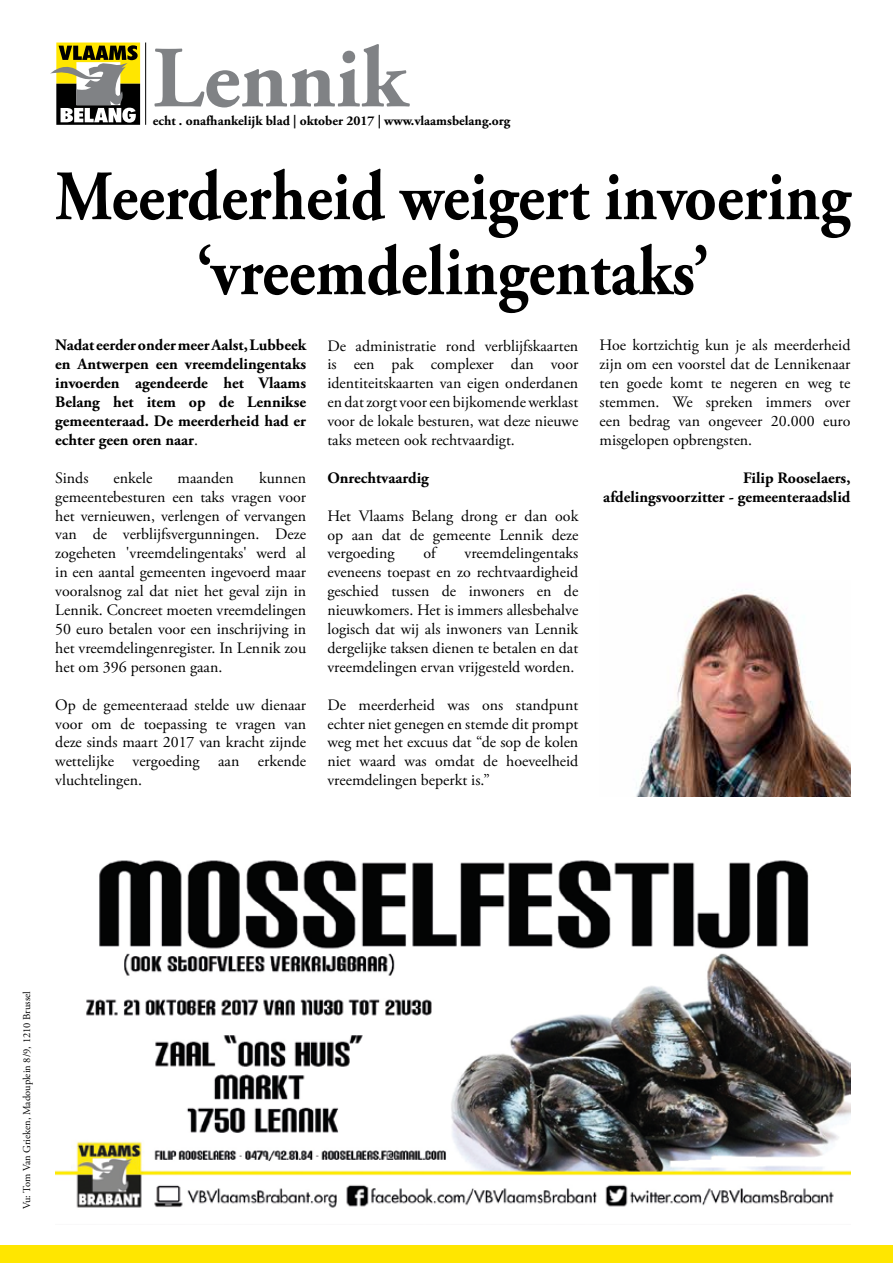
<style>
.page{position:relative;width:893px;height:1263px;background:#fff}
.page>*{position:absolute;margin:0;border:0;box-sizing:border-box;transform-origin:0 0}
.t1{font:700 87px "Adobe Garamond Pro";color:#808285}
.t2{font:700 70.5px/75px "Adobe Garamond Pro";color:#000;text-align:center;scale:.9 1}
.t3{font:15.9px/18.9px "Adobe Garamond Pro";color:#000;text-align:justify}
.t4{font:700 15.9px/18.9px "Adobe Garamond Pro";color:#000;text-align:justify}
.t5{font:700 13.5px "Adobe Garamond Pro";color:#000}
.t6{font:10.5px "Adobe Garamond Pro";color:#000}
.s1{font-weight:400}
</style>
<div class="page">
<img style="left:55px;top:860px;width:795px;height:348px">
<img style="left:636px;top:593px;width:214px;height:203px">
<svg style="left:50px;top:43px;width:90px;height:82px"></svg>
<hr style="left:145px;top:43px;width:1px;height:82px;background:#000">
<div style="left:0;top:1246px;width:893px;height:17px;background:#ffe600"></div>
<h1 class="t1" style="left:153px;top:28px;width:256px">Lennik</h1>
<p class="t5" style="left:153px;top:113px;width:359px">echt . onafhankelijk blad | oktober 2017 | www.vlaamsbelang.org</p>
<h2 class="t2" style="left:55px;top:161px;width:885px">Meerderheid weigert invoering ‘vreemdelingentaks’</h2>
<p class="t4" style="left:55px;top:336px;width:252px">Nadat eerder onder meer Aalst, Lubbeek en Antwerpen een vreemdelingentaks invoerden agendeerde het Vlaams Belang het item op de Lennikse gemeenteraad. De meerderheid had er echter geen oren naar<span class="s1">.</span></p>
<p class="t3" style="left:55px;top:469px;width:35px">Sinds</p>
<p class="t3" style="left:114px;top:469px;width:40px">enkele</p>
<p class="t3" style="left:177px;top:469px;width:58px">maanden</p>
<p class="t3" style="left:600px;top:336px;width:252px">Hoe kortzichtig kun je als meerderheid zijn om een voorstel dat de Lennikenaar ten goede komt te negeren en weg te stemmen. We spreken immers over een bedrag van ongeveer 20.000 euro misgelopen opbrengsten.</p>
<p class="t4" style="left:603px;top:469px;width:249px;text-align:right">Filip Rooselaers,<br>afdelingsvoorzitter - gemeenteraadslid</p>
<p class="t3" style="left:327px;top:337px;width:252px">De administratie rond verblijfskaarten is een pak complexer dan voor identiteitskaarten van eigen onderdanen en dat zorgt voor een bijkomende werklast voor de lokale besturen, wat deze nieuwe taks meteen ook rechtvaardigt.</p>
<p class="t4" style="left:327px;top:469px;width:103px">Onrechtvaardig</p>
<p class="t3" style="left:327px;top:507px;width:252px">Het Vlaams Belang drong er dan ook op aan dat de gemeente Lennik deze vergoeding</p>
<p class="t3" style="left:55px;top:469px;width:252px;text-indent:204px">kunnen gemeentebesturen een taks vragen voor het vernieuwen, verlengen of vervangen van de verblijfsvergunningen. Deze zogeheten 'vreemdelingentaks' werd al in een aantal gemeenten ingevoerd maar vooralsnog zal dat niet het geval zijn in Lennik. Concreet moeten vreemdelingen 50 euro betalen voor een inschrijving in het vreemdelingenregister. In Lennik zou het om 396 personen gaan.</p>
<p class="t3" style="left:55px;top:696px;width:252px">Op de gemeenteraad stelde uw dienaar voor om de toepassing te vragen van deze sinds maart 2017 van kracht zijnde wettelijke vergoeding aan erkende vluchtelingen.</p>
<p class="t3" style="left:327px;top:544px;width:252px;text-indent:137px">vreemdelingentaks eveneens toepast en zo rechtvaardigheid geschied tussen de inwoners en de nieuwkomers. Het is immers allesbehalve logisch dat wij als inwoners van Lennik dergelijke taksen dienen te betalen en dat vreemdelingen ervan vrijgesteld worden.</p>
<p class="t3" style="left:327px;top:696px;width:252px">De meerderheid was ons standpunt echter niet genegen en stemde dit prompt weg met het excuus dat “de sop de kolen niet waard was omdat de hoeveelheid vreemdelingen beperkt is.”</p>
<p class="t3" style="left:423px;top:544px;width:14px">of</p>
<p class="t6" style="left:21px;top:1209px;width:220px;rotate:-90deg">Vu: Tom Van Grieken, Madouplein 8/9, 1210 Brussel</p>
</div>
